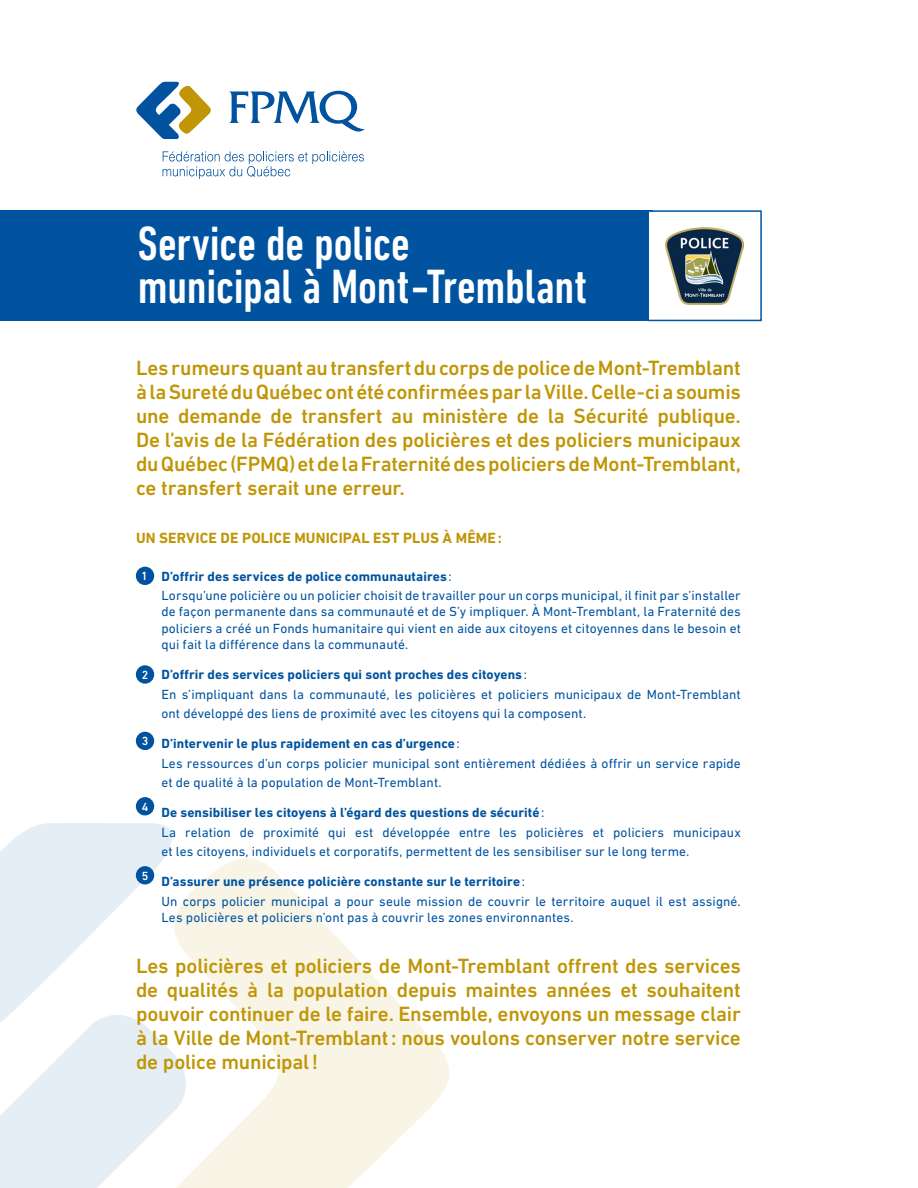
<style>
.page{position:relative;width:918px;height:1188px;background:#fff}
.page>*{position:absolute;margin:0;border:0;box-sizing:border-box;transform-origin:0 0}
.t1{font:500 condensed 49.05px/42.9px "DIN Next LT Pro";letter-spacing:-.005em;color:#fff}
.t2{font:500 21px/24px "DIN Next LT Pro";letter-spacing:-.01em;color:#c09607;text-align:justify}
.t3{font:700 15px "DIN Next LT Pro";letter-spacing:.01em;color:#c09607}
.t4{font:13.5px/19.5px "DIN Next LT Pro";letter-spacing:.005em;color:#0053a0}
.t5{font:500 12px "DIN Next LT Pro";color:#fff}
.s1{font-weight:700}
</style>
<div class="page">
<div style="left:0;top:210px;width:652px;height:111px;background:#0153a0"></div>
<svg style="left:191px;top:858px;width:258px;height:330px;fill:#f8f4e6"></svg>
<svg style="left:0;top:823px;width:191px;height:365px;fill:#e6eef5"></svg>
<svg style="left:0;top:1010px;width:190px;height:178px"></svg>
<div style="left:648px;top:210px;width:114px;height:111px;background:#fff;border:2px solid #0153a0"></div>
<svg style="left:229px;top:91px;width:136px;height:41px"></svg>
<svg style="left:163px;top:151px;width:201px;height:28px"></svg>
<svg style="left:136px;top:82px;width:75px;height:57px"></svg>
<div style="left:136px;top:567px;width:18px;height:18px;background:#0153a0;border-radius:50%"></div>
<div style="left:136px;top:665px;width:18px;height:19px;background:#0153a0;border-radius:50%"></div>
<div style="left:136px;top:732px;width:18px;height:18px;background:#0153a0;border-radius:50%"></div>
<div style="left:136px;top:797px;width:18px;height:18px;background:#0153a0;border-radius:50%"></div>
<div style="left:136px;top:866px;width:18px;height:18px;background:#0153a0;border-radius:50%"></div>
<img style="left:666px;top:227px;width:77px;height:77px">
<h1 class="t1" style="left:138px;top:222px;width:450px">Service de police<br>municipal à Mont-Tremblant</h1>
<p class="t2" style="left:136px;top:355px;width:606px">Les rumeurs quant au transfert du corps de police de Mont-Tremblant à la Sureté du Québec ont été confirmées par la Ville. Celle-ci a soumis une demande de transfert au ministère de la Sécurité publique.<br>De l’avis de la Fédération des policières et des policiers municipaux du Québec (FPMQ) et de la Fraternité des policiers de Mont-Tremblant, ce transfert serait une erreur.</p>
<p class="t3" style="left:136px;top:529px;width:367px">UN SERVICE DE POLICE MUNICIPAL EST PLUS À MÊME:</p>
<p class="t4" style="left:161px;top:566px;width:581px"><span class="s1">D’offrir des services de police communautaires</span>:<br>Lorsqu’une policière ou un policier choisit de travailler pour un corps municipal, il finit par s’installer</p>
<p class="t4" style="left:161px;top:604px;width:581px;line-height:16.4px;text-align:justify">de façon permanente dans sa communauté et de S’y impliquer. À Mont-Tremblant, la Fraternité des policiers a créé un Fonds humanitaire qui vient en aide aux citoyens et citoyennes dans le besoin et qui fait la différence dans la communauté.</p>
<p class="t4" style="left:161px;top:665px;width:581px"><span class="s1">D’offrir des services policiers qui sont proches des citoyens</span>:<br>En s’impliquant dans la communauté, les policières et policiers municipaux de Mont-Tremblant ont développé des liens de proximité avec les citoyens qui la composent.</p>
<p class="t4" style="left:161px;top:734px;width:581px"><span class="s1">D’intervenir le plus rapidement en cas d’urgence</span>:<br>Les ressources d’un corps policier municipal sont entièrement dédiées à offrir un service rapide et de qualité à la population de Mont-Tremblant.</p>
<p class="t4" style="left:161px;top:803px;width:581px"><span class="s1">De sensibiliser les citoyens à l’égard des questions de sécurité</span>:<br>La relation de proximité qui est développée entre les policières et policiers municipaux et les citoyens, individuels et corporatifs, permettent de les sensibiliser sur le long terme.</p>
<p class="t4" style="left:161px;top:872px;width:581px"><span class="s1">D’assurer une présence policière constante sur le territoire</span>:<br>Un corps policier municipal a pour seule mission de couvrir le territoire auquel il est assigné.</p>
<p class="t4" style="left:161px;top:908px;width:414px">Les policières et policiers n’ont pas à couvrir les zones environnantes.</p>
<p class="t2" style="left:136px;top:954px;width:606px">Les policières et policiers de Mont-Tremblant offrent des services de qualités à la population depuis maintes années et souhaitent pouvoir continuer de le faire. Ensemble, envoyons un message clair à la Ville de Mont-Tremblant: nous voulons conserver notre service de police municipal!</p>
<p class="t5" style="left:141px;top:569px;width:8px">1</p>
<p class="t5" style="left:142px;top:668px;width:8px">2</p>
<p class="t5" style="left:142px;top:734px;width:8px">3</p>
<p class="t5" style="left:142px;top:800px;width:8px">4</p>
<p class="t5" style="left:142px;top:869px;width:8px">5</p>
</div>
